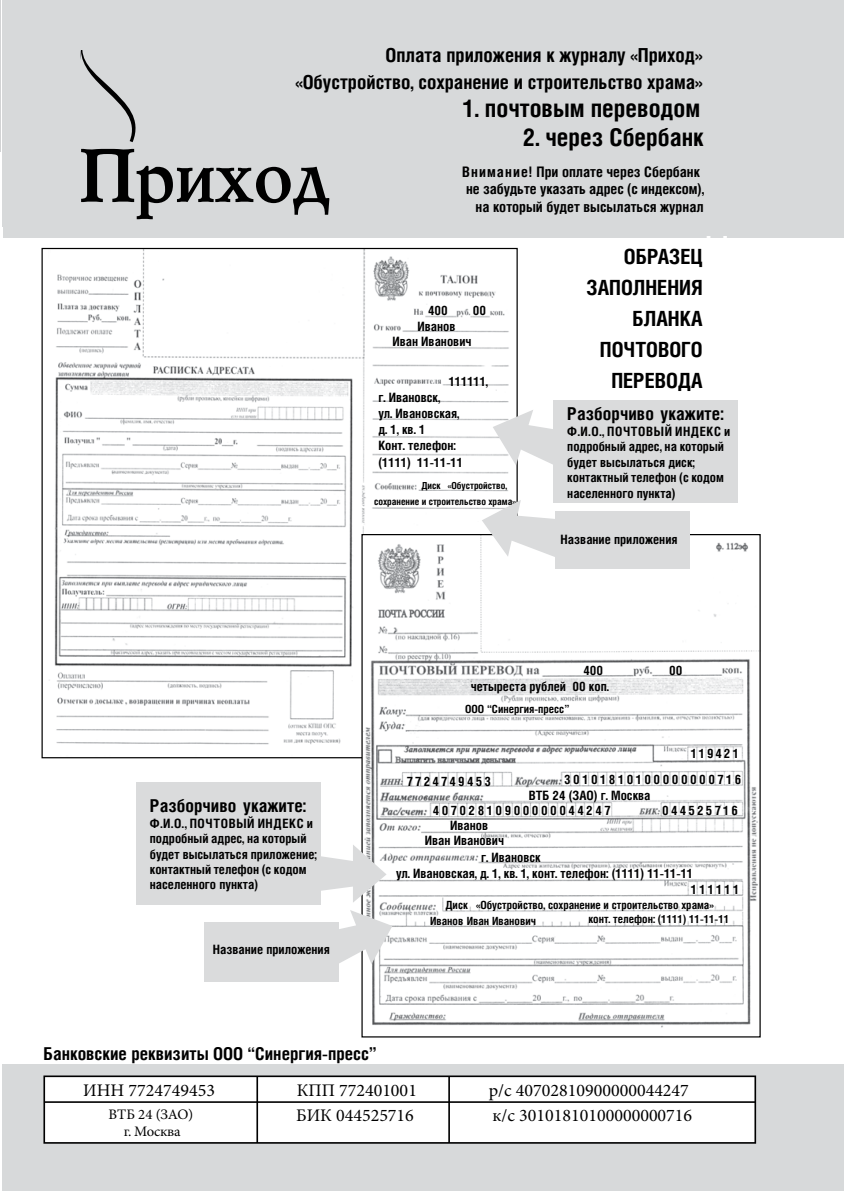
<style>
.page{position:relative;width:844px;height:1191px;background:#fff}
.page>*{position:absolute;margin:0;border:0;box-sizing:border-box;transform-origin:0 0}
.t1{font:700 24.5px "Helios Cond";color:#000}
.t2{font:700 21px/30.8px "Helios Cond";color:#000;text-align:right}
.t3{font:21px "Minion Pro";color:#000;scale:.8 1}
.t4{font:20.65px "Minion Pro";color:#000;scale:.81 1}
.t5{font:700 19.25px/27.1px "Helios Cond";color:#000;text-align:right}
.t6{font:17.68px "Minion Pro";color:#000}
.t7{font:700 17.68px "Helios Cond";color:#000}
.t8{font:700 14.53px/17.3px "Helios Cond";color:#000;text-align:right}
.t9{font:14.53px/17.3px "Minion Pro";letter-spacing:-.015em;color:#000;text-align:center}
.t10{font:700 12.95px/15.4px "Helios Cond";color:#000}
.t11{font:700 12.95px/25.7px "Helios Cond";letter-spacing:.19em;color:#000;text-align:right}
.t12{font:700 11.2px/16.1px "Helios Cond";color:#000}
.t13{font:10.5px "Minion Pro";color:#000}
.t14{font:10.33px "Minion Pro";color:#000}
.t15{font:700 9.62px/16.1px "Helios Cond";color:#000}
</style>
<div class="page">
<hr style="left:0;top:0;width:1px;height:151px;background:#d2d3d4">
<div style="left:2px;top:1065px;width:841px;height:126px;background:#d7d9da"></div>
<div style="left:4px;top:0;width:839px;height:237px;background:#d7d9da"></div>
<svg style="left:80px;top:50px;width:249px;height:169px"></svg>
<img style="left:49px;top:250px;width:460px;height:495px">
<img style="left:363px;top:536px;width:395px;height:492px">
<div style="left:145px;top:65px;width:241px;height:92px;background:#d7d9da"></div>
<div style="left:45px;top:1077px;width:709px;height:65px;background:#fff"></div>
<hr style="left:43px;top:1075px;width:214px;height:2px;background:#000">
<hr style="left:43px;top:1077px;width:2px;height:24px;background:#000">
<hr style="left:257px;top:1075px;width:192px;height:2px;background:#000">
<hr style="left:256px;top:1077px;width:2px;height:24px;background:#000">
<hr style="left:449px;top:1075px;width:307px;height:2px;background:#000">
<hr style="left:448px;top:1077px;width:2px;height:24px;background:#000">
<hr style="left:754px;top:1077px;width:2px;height:24px;background:#000">
<hr style="left:43px;top:1101px;width:214px;height:1px;background:#000">
<hr style="left:43px;top:1102px;width:2px;height:40px;background:#000">
<hr style="left:257px;top:1101px;width:192px;height:1px;background:#000">
<hr style="left:256px;top:1102px;width:2px;height:40px;background:#000">
<hr style="left:449px;top:1101px;width:307px;height:1px;background:#000">
<hr style="left:448px;top:1102px;width:2px;height:40px;background:#000">
<hr style="left:754px;top:1102px;width:2px;height:40px;background:#000">
<hr style="left:43px;top:1142px;width:406px;height:1px;background:#000">
<hr style="left:449px;top:1142px;width:307px;height:1px;background:#000">
<svg style="left:492px;top:410px;width:61px;height:64px"></svg>
<svg style="left:481px;top:500px;width:73px;height:61px"></svg>
<div style="left:553px;top:401px;width:184px;height:102px;background:#dadbdc"></div>
<svg style="left:338px;top:910px;width:54px;height:67px"></svg>
<div style="left:204px;top:922px;width:134px;height:59px;background:#dadbdc"></div>
<div style="left:554px;top:511px;width:135px;height:57px;background:#dadbdc"></div>
<svg style="left:320px;top:844px;width:66px;height:58px"></svg>
<div style="left:136px;top:782px;width:184px;height:122px;background:#dadbdc"></div>
<h3 class="t5" style="left:295px;top:41px;width:408px">Оплата приложения к журналу «Приход» «Обустройство, сохранение и строительство храма»</h3>
<h1 class="t1" style="left:463px;top:93px;width:239px">1. почтовым переводом</h1>
<h1 class="t1" style="left:522px;top:123px;width:182px">2. через Сбербанк</h1>
<p class="t8" style="left:462px;top:163px;width:243px">Внимание! При оплате через Сбербанк не забудьте указать адрес (с индексом), на который будет высылаться журнал</p>
<p class="t10" style="left:428px;top:303px;width:21px">400</p>
<p class="t10" style="left:473px;top:303px;width:15px">00</p>
<p class="t10" style="left:392px;top:318px;width:81px;text-indent:25px">Иванов<br>Иван Иванович</p>
<p class="t10" style="left:448px;top:373px;width:41px">111111,</p>
<p class="t10" style="left:378px;top:389px;width:86px;line-height:16.1px">г. Ивановск,<br>ул. Ивановская, д. 1, кв. 1<br>Конт. телефон: (1111) 11-11-11</p>
<p class="t15" style="left:374px;top:477px;width:143px;text-indent:47px">Диск «Обустройство, сохранение и строительство храма»</p>
<h2 class="t2" style="left:586px;top:241px;width:118px">ОБРАЗЕЦ<br>ЗАПОЛНЕНИЯ<br>БЛАНКА<br>ПОЧТОВОГО<br>ПЕРЕВОДА</h2>
<h3 class="t7" style="left:567px;top:403px;width:158px">Разборчиво укажите:</h3>
<p class="t10" style="left:567px;top:423px;width:164px">Ф.И.О., ПОЧТОВЫЙ ИНДЕКС и подробный адрес, на который будет высылаться диск; контактный телефон (с кодом населенного пункта)</p>
<p class="t10" style="left:560px;top:531px;width:118px">Название приложения</p>
<h3 class="t7" style="left:150px;top:795px;width:158px">Разборчиво укажите:</h3>
<p class="t10" style="left:150px;top:815px;width:168px">Ф.И.О., ПОЧТОВЫЙ ИНДЕКС и подробный адрес, на который будет высылаться приложение; контактный телефон (с кодом населенного пункта)</p>
<p class="t10" style="left:213px;top:941px;width:118px">Название приложения</p>
<p class="t10" style="left:583px;top:662px;width:21px">400</p>
<p class="t10" style="left:669px;top:662px;width:15px">00</p>
<p class="t10" style="left:470px;top:678px;width:140px">четыреста рублей 00 коп.</p>
<p class="t12" style="left:465px;top:700px;width:106px">ООО “Синергия-пресс”</p>
<p class="t11" style="left:564px;top:740px;width:179px">119421<br>30101810100000000716</p>
<p class="t10" style="left:432px;top:802px;width:179px">40702810900000044247</p>
<p class="t10" style="left:662px;top:802px;width:77px">044525716</p>
<p class="t10" style="left:407px;top:773px;width:86px">7724749453</p>
<p class="t10" style="left:450px;top:817px;width:40px">Иванов</p>
<p class="t10" style="left:425px;top:832px;width:81px">Иван Иванович</p>
<p class="t10" style="left:481px;top:849px;width:61px">г. Ивановск</p>
<p class="t10" style="left:396px;top:865px;width:298px">ул. Ивановская, д. 1, кв. 1, конт. телефон: (1111) 11-11-11</p>
<p class="t10" style="left:528px;top:787px;width:123px">ВТБ 24 (ЗАО) г. Москва</p>
<p class="t10" style="left:690px;top:881px;width:50px">111111</p>
<p class="t12" style="left:430px;top:896px;width:285px;text-indent:15px">Диск «Обустройство, сохранение и строительство храма»<br>Иванов Иван Иванович</p>
<p class="t12" style="left:588px;top:910px;width:142px">конт. телефон: (1111) 11-11-11</p>
<h3 class="t7" style="left:44px;top:1042px;width:334px">Банковские реквизиты ООО “Синергия-пресс”</h3>
<h3 class="t6" style="left:83px;top:1078px;width:133px">ИНН 7724749453</h3>
<h3 class="t6" style="left:297px;top:1078px;width:122px">КПП 772401001</h3>
<h3 class="t6" style="left:488px;top:1078px;width:201px">р/с 40702810900000044247</h3>
<p class="t9" style="left:109px;top:1105px;width:86px">ВТБ 24 (ЗАО) г. Москва</p>
<h3 class="t6" style="left:296px;top:1104px;width:119px">БИК 044525716</h3>
<h3 class="t6" style="left:492px;top:1104px;width:201px">к/с 30101810100000000716</h3>
<h3 class="t4" style="left:398px;top:1086px;width:21px">69</h3>
<h2 class="t3" style="left:401px;top:1087px;width:22px">61</h2>
<p class="t14" style="left:397px;top:1113px;width:22px">2010</p>
<p class="t13" style="left:400px;top:1114px;width:22px">2010</p>
</div>
